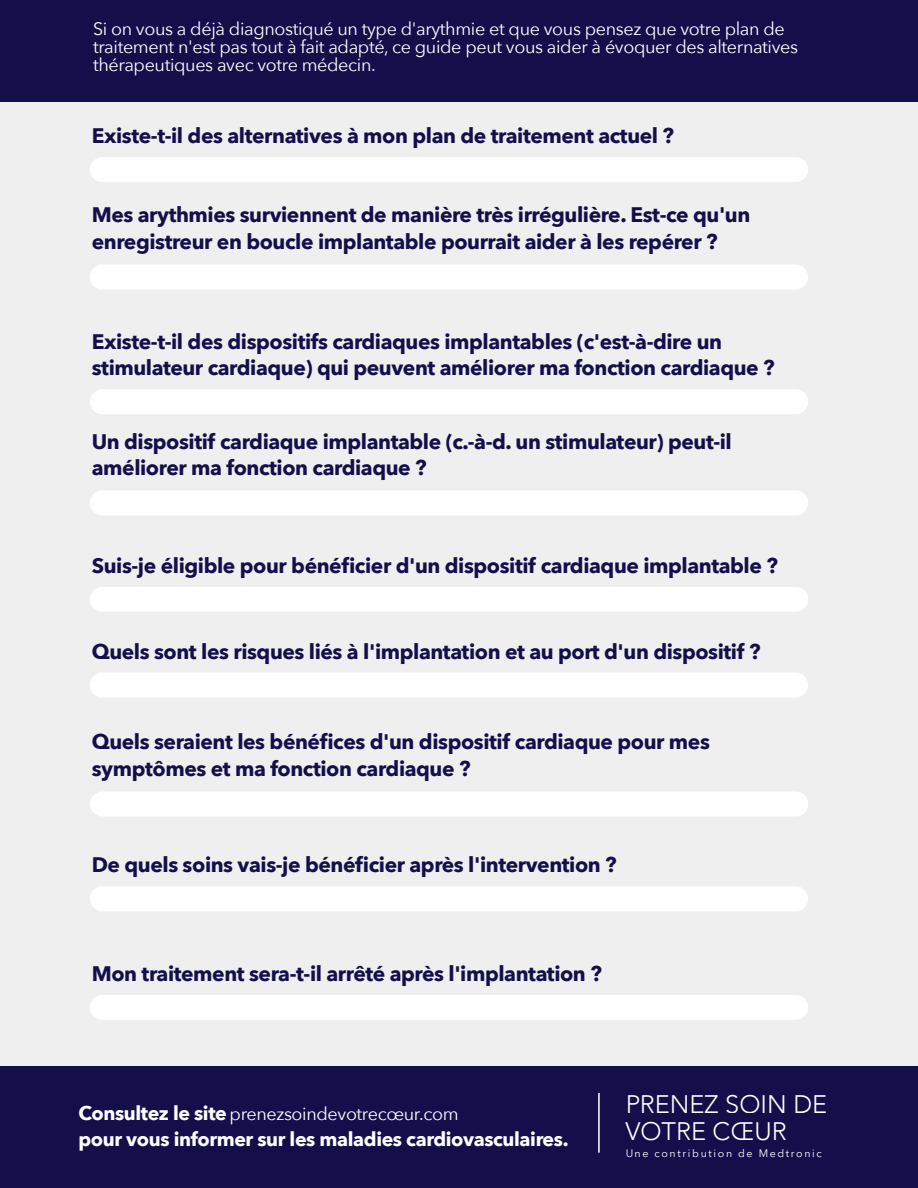
<style>
.page{position:relative;width:918px;height:1188px;background:#fff}
.page>*{position:absolute;margin:0;border:0;box-sizing:border-box;transform-origin:0 0}
.t1{font:300 25.35px/27.2px "Avenir";color:#fff}
.t2{font:700 21px/26.5px "Avenir Next";letter-spacing:-.02em;color:#140f4b}
.t3{font:700 19.5px "Avenir Next";letter-spacing:-.02em;color:#fff}
.t4{font:18px/18px "Avenir Next";letter-spacing:-.02em;color:#fff}
.t5{font:10.65px "Avenir Next World";letter-spacing:.155em;color:#fff}
.s1{font-weight:700;font-size:19.5px}
</style>
<div class="page">
<div style="left:0;top:102px;width:918px;height:965px;background:#efefef"></div>
<div style="left:0;top:0;width:918px;height:102px;background:#140f4b"></div>
<div style="left:90px;top:157px;width:718px;height:25px;background:#fff;border-radius:12px"></div>
<div style="left:90px;top:265px;width:718px;height:25px;background:#fff;border-radius:12px"></div>
<div style="left:90px;top:791px;width:718px;height:25px;background:#fff;border-radius:12px"></div>
<div style="left:90px;top:389px;width:718px;height:25px;background:#fff;border-radius:12px"></div>
<div style="left:90px;top:490px;width:718px;height:25px;background:#fff;border-radius:12px"></div>
<div style="left:90px;top:587px;width:718px;height:25px;background:#fff;border-radius:12px"></div>
<div style="left:90px;top:673px;width:718px;height:25px;background:#fff;border-radius:12px"></div>
<div style="left:90px;top:886px;width:718px;height:25px;background:#fff;border-radius:12px"></div>
<div style="left:90px;top:995px;width:718px;height:25px;background:#fff;border-radius:12px"></div>
<div style="left:0;top:1067px;width:918px;height:121px;background:#140f4b"></div>
<hr style="left:598px;top:1093px;width:2px;height:60px;background:#fff">
<p class="t4" style="left:93px;top:19px;width:706px">Si on vous a déjà diagnostiqué un type d'arythmie et que vous pensez que votre plan de traitement n'est pas tout à fait adapté, ce guide peut vous aider à évoquer des alternatives thérapeutiques avec votre médecin.</p>
<p class="t2" style="left:92px;top:122px;width:584px">Existe-t-il des alternatives à mon plan de traitement actuel ?</p>
<p class="t2" style="left:92px;top:201px;width:660px">Mes arythmies surviennent de manière très irrégulière. Est-ce qu'un enregistreur en boucle implantable pourrait aider à les repérer ?</p>
<p class="t2" style="left:92px;top:328px;width:684px">Existe-t-il des dispositifs cardiaques implantables (c'est-à-dire un stimulateur cardiaque) qui peuvent améliorer ma fonction cardiaque ?</p>
<p class="t2" style="left:92px;top:428px;width:642px">Un dispositif cardiaque implantable (c.-à-d. un stimulateur) peut-il améliorer ma fonction cardiaque ?</p>
<p class="t2" style="left:92px;top:552px;width:688px">Suis-je éligible pour bénéficier d'un dispositif cardiaque implantable ?</p>
<p class="t2" style="left:92px;top:638px;width:670px">Quels sont les risques liés à l'implantation et au port d'un dispositif ?</p>
<p class="t2" style="left:92px;top:728px;width:620px">Quels seraient les bénéfices d'un dispositif cardiaque pour mes symptômes et ma fonction cardiaque ?</p>
<p class="t2" style="left:92px;top:851px;width:526px">De quels soins vais-je bénéficier après l'intervention ?</p>
<p class="t2" style="left:92px;top:960px;width:512px">Mon traitement sera-t-il arrêté après l'implantation ?</p>
<p class="t4" style="left:79px;top:1103px;width:382px"><span class="s1">Consultez le site</span> prenezsoindevotrecœur.com</p>
<p class="t3" style="left:79px;top:1122px;width:492px">pour vous informer sur les maladies cardiovasculaires.</p>
<p class="t1" style="left:625px;top:1090px;width:203px">PRENEZ SOIN DE<br>VOTRE CŒUR</p>
<p class="t5" style="left:625px;top:1145px;width:198px">Une contribution de Medtronic</p>
</div>
